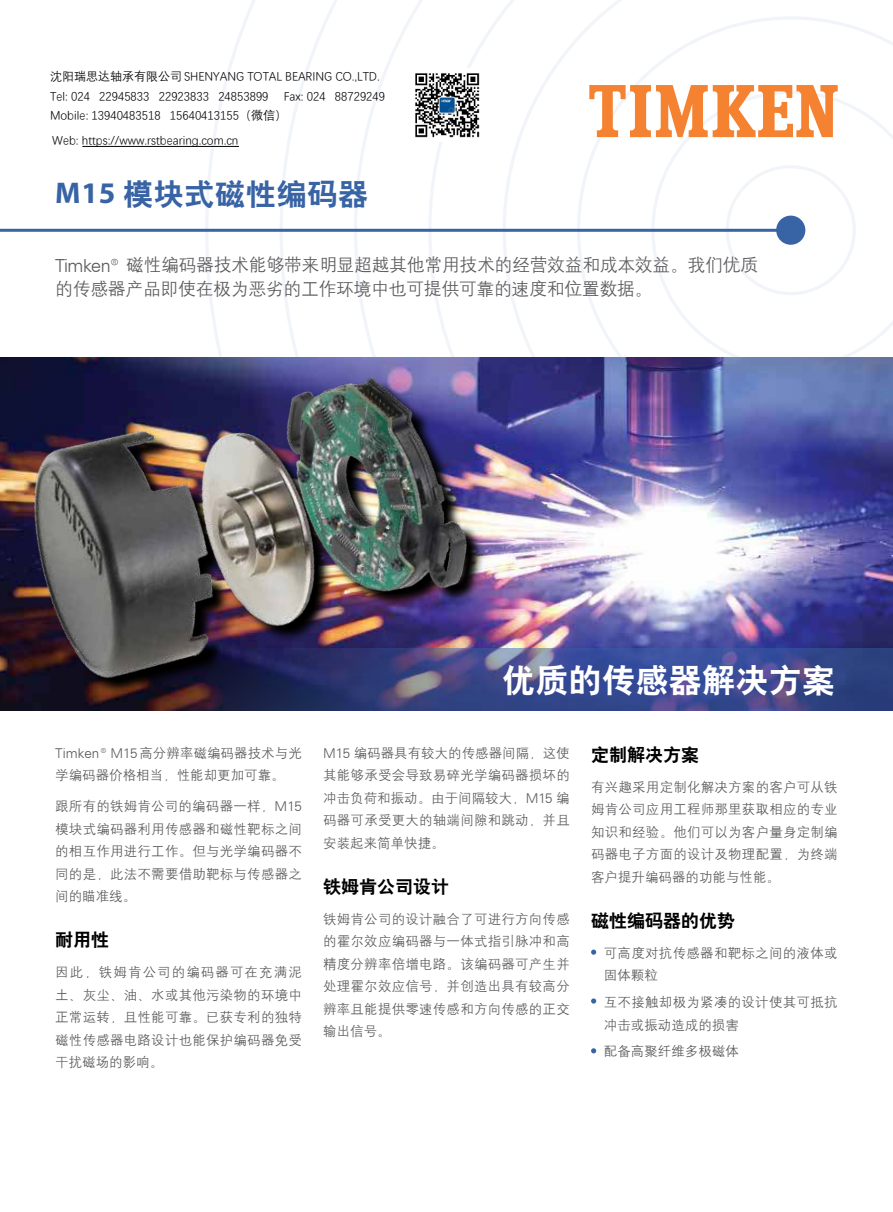
<style>
.page{position:relative;width:893px;height:1212px;background:#fff}
.page>*{position:absolute;margin:0;border:0;box-sizing:border-box;transform-origin:0 0}
.t1{font:33px "H Yb 2 gj";letter-spacing:.01em;color:#fff}
.t2{font:30px "H Yb 2 gj";letter-spacing:.025em;color:#3863a4}
.t3{font:18px/24px "H Yg 2 gj";letter-spacing:-.025em;color:#5a5a5d}
.t4{font:18px "H Yb 2 gj";color:#000}
.t5{font:13.5px/22.5px "H Yg 2 gj";letter-spacing:.015em;color:#5a5a5d;text-align:justify}
.t6{font:12px/19.4px "Deng Xian";letter-spacing:-.005em;color:#000}
.s1{font-family:"Myriad Pro";font-weight:700}
.s2{font-family:"Univers S";font-weight:300}
</style>
<div class="page">
<svg style="left:205px;top:0;width:688px;height:358px"></svg>
<img style="left:521px;top:358px;width:372px;height:290px">
<hr style="left:0;top:229px;width:791px;height:3px;background:#3863a4">
<div style="left:776px;top:216px;width:29px;height:29px;background:#3863a4;border-radius:50%"></div>
<svg style="left:521px;top:648px;width:372px;height:62px;background:#3b4b90"></svg>
<img style="left:0;top:358px;width:521px;height:352px">
<svg style="left:589px;top:85px;width:249px;height:52px"></svg>
<svg style="left:591px;top:949px;width:5px;height:6px"></svg>
<svg style="left:591px;top:998px;width:5px;height:5px"></svg>
<svg style="left:591px;top:1048px;width:5px;height:5px"></svg>
<hr style="left:83px;top:146px;width:155px;height:1px;background:#000">
<img style="left:411px;top:68px;width:72px;height:73px">
<p class="t6" style="left:50px;top:67px;width:331px">沈阳瑞思达轴承有限公司 SHENYANG TOTAL BEARING CO.,LTD.<br>Tel: 024 22945833 22923833 24853899</p>
<p class="t6" style="left:50px;top:87px;width:337px;text-indent:234px">Fax: 024 88729249<br>Mobile: 13940483518 15640413155（微信）</p>
<p class="t6" style="left:52px;top:131px;width:188px">Web: https://www.rstbearing.com.cn</p>
<h2 class="t2" style="left:55px;top:179px;width:314px"><span class="s1">M15</span> 模块式磁性编码器</h2>
<h3 class="t3" style="left:55px;top:253px;width:704px"><span class="s2">Timken®</span> 磁性编码器技术能够带来明显超越其他常用技术的经营效益和成本效益。我们优质的传感器产品即使在极为恶劣的工作环境中也可提供可靠的速度和位置数据。</h3>
<p class="t5" style="left:55px;top:741px;width:248px"><span class="s2">Timken®M15</span>高分辨率磁编码器技术与光学编码器价格相当，性能却更加可靠。</p>
<p class="t5" style="left:55px;top:795px;width:248px">跟所有的铁姆肯公司的编码器一样，<span class="s2">M15</span>模块式编码器利用传感器和磁性靶标之间的相互作用进行工作。但与光学编码器不同的是，此法不需要借助靶标与传感器之间的瞄准线。</p>
<h3 class="t4" style="left:55px;top:931px;width:56px">耐用性</h3>
<p class="t5" style="left:55px;top:961px;width:248px">因此，铁姆肯公司的编码器可在充满泥土、灰尘、油、水或其他污染物的环境中正常运转，且性能可靠。已获专利的独特磁性传感器电路设计也能保护编码器免受干扰磁场的影响。</p>
<h1 class="t1" style="left:502px;top:664px;width:334px">优质的传感器解决方案</h1>
<p class="t5" style="left:323px;top:741px;width:248px"><span class="s2">M15</span> 编码器具有较大的传感器间隔，这使其能够承受会导致易碎光学编码器损坏的冲击负荷和振动。由于间隔较大，<span class="s2">M15</span> 编码器可承受更大的轴端间隙和跳动，并且安装起来简单快捷。</p>
<h3 class="t4" style="left:323px;top:877px;width:127px">铁姆肯公司设计</h3>
<p class="t5" style="left:323px;top:907px;width:248px">铁姆肯公司的设计融合了可进行方向传感的霍尔效应编码器与一体式指引脉冲和高精度分辨率倍增电路。该编码器可产生并处理霍尔效应信号，并创造出具有较高分辨率且能提供零速传感和方向传感的正交输出信号。</p>
<h3 class="t4" style="left:591px;top:745px;width:109px">定制解决方案</h3>
<p class="t5" style="left:591px;top:775px;width:248px">有兴趣采用定制化解决方案的客户可从铁姆肯公司应用工程师那里获取相应的专业知识和经验。他们可以为客户量身定制编码器电子方面的设计及物理配置，为终端客户提升编码器的功能与性能。</p>
<h3 class="t4" style="left:591px;top:911px;width:145px">磁性编码器的优势</h3>
<p class="t5" style="left:604px;top:941px;width:235px">可高度对抗传感器和靶标之间的液体或固体颗粒</p>
<p class="t5" style="left:604px;top:991px;width:235px">互不接触却极为紧凑的设计使其可抵抗冲击或振动造成的损害</p>
<p class="t5" style="left:604px;top:1040px;width:136px">配备高聚纤维多极磁体</p>
</div>
